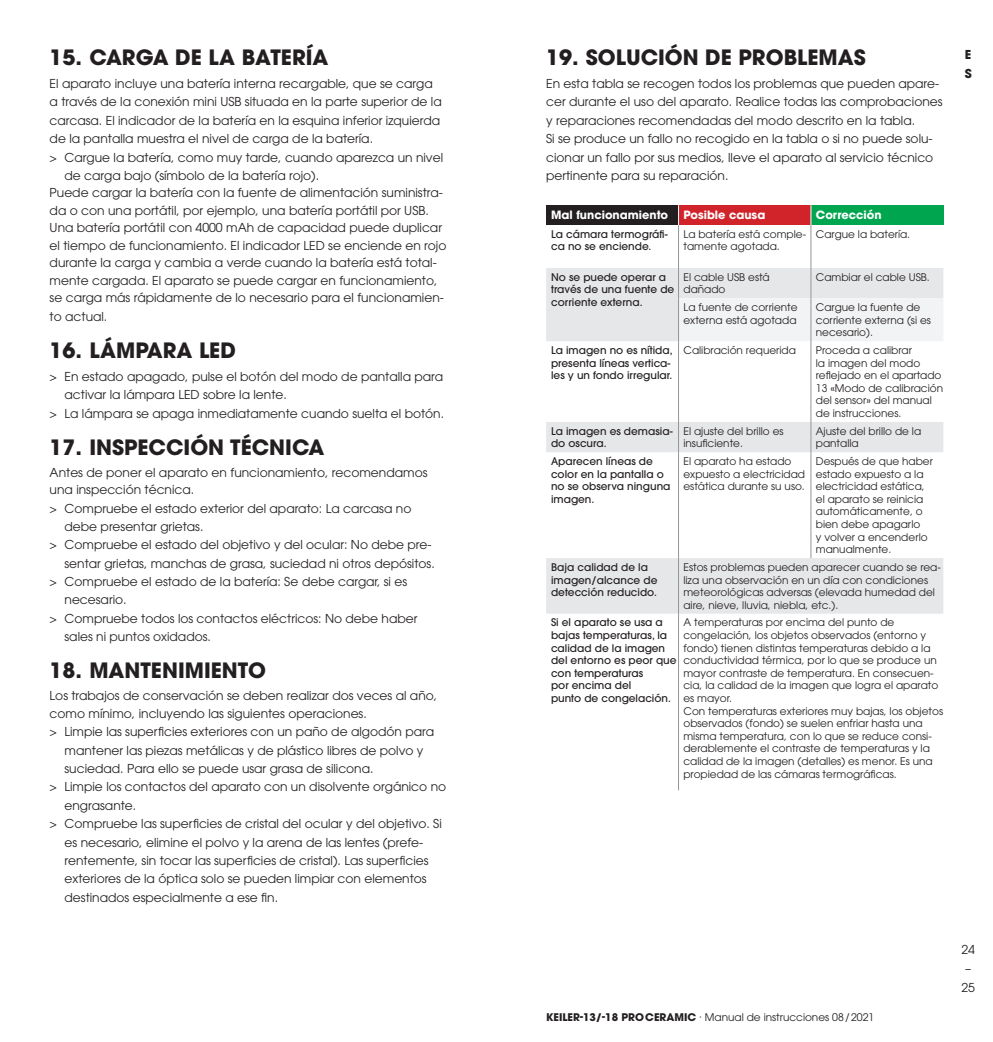
<style>
.page{position:relative;width:993px;height:1042px;background:#fff}
.page>*{position:absolute;margin:0;border:0;box-sizing:border-box;transform-origin:0 0}
.t1{font:700 21px "ITC Avant Garde Pro";color:#231f20}
.t2{font:12.25px/18.4px "ITC Avant Garde Pro";color:#231f20;text-align:center}
.t3{font:700 12.25px/19.2px "ITC Avant Garde Pro";color:#231f20}
.t4{font:700 11.38px "ITC Avant Garde Pro";color:#fff}
.t5{font:10.5px/12.6px "ITC Avant Garde Pro";color:#231f20}
.t6{font:500 10.5px/12.6px "ITC Avant Garde Pro";color:#231f20}
.s1{font-weight:700}
</style>
<div class="page">
<div style="left:546px;top:205px;width:132px;height:20px;background:#231f20"></div>
<div style="left:678px;top:205px;width:132px;height:20px;background:#d1232a"></div>
<div style="left:810px;top:205px;width:133px;height:20px;background:#00a54f"></div>
<svg style="left:546px;top:268px;width:397px;height:184px"></svg>
<div style="left:679px;top:298px;width:264px;height:43px;background:#f2f3f4"></div>
<div style="left:546px;top:558px;width:397px;height:56px;background:#e6e7e9"></div>
<svg style="left:678px;top:205px;width:1px;height:20px"></svg>
<svg style="left:810px;top:205px;width:1px;height:20px"></svg>
<hr style="left:678px;top:225px;width:1px;height:43px;background:#939598">
<hr style="left:810px;top:225px;width:1px;height:43px;background:#939598">
<hr style="left:678px;top:268px;width:1px;height:30px;background:#939598">
<hr style="left:810px;top:268px;width:1px;height:30px;background:#939598">
<hr style="left:678px;top:298px;width:1px;height:43px;background:#939598">
<hr style="left:810px;top:298px;width:1px;height:43px;background:#939598">
<hr style="left:678px;top:341px;width:1px;height:81px;background:#939598">
<hr style="left:810px;top:341px;width:1px;height:81px;background:#939598">
<hr style="left:678px;top:422px;width:1px;height:30px;background:#939598">
<hr style="left:810px;top:422px;width:1px;height:30px;background:#939598">
<hr style="left:678px;top:452px;width:1px;height:106px;background:#939598">
<hr style="left:810px;top:452px;width:1px;height:106px;background:#939598">
<hr style="left:678px;top:558px;width:1px;height:56px;background:#939598">
<hr style="left:678px;top:614px;width:1px;height:176px;background:#939598">
<h1 class="t1" style="left:50px;top:43px;width:280px">15. CARGA DE LA BATERÍA</h1>
<p class="t2" style="left:50px;top:74px;width:384px">El aparato incluye una batería interna recargable, que se carga</p>
<p class="t2" style="left:50px;top:93px;width:393px">a través de la conexión mini USB situada en la parte superior de la</p>
<p class="t2" style="left:50px;top:111px;width:392px">carcasa. El indicador de la batería en la esquina inferior izquierda</p>
<p class="t2" style="left:50px;top:129px;width:325px">de la pantalla muestra el nivel de carga de la batería.</p>
<p class="t2" style="left:50px;top:148px;width:395px">&gt; Cargue la batería, como muy tarde, cuando aparezca un nivel</p>
<p class="t2" style="left:64px;top:166px;width:256px">de carga bajo (símbolo de la batería rojo).</p>
<p class="t2" style="left:50px;top:184px;width:394px">Puede cargar la batería con la fuente de alimentación suministra-</p>
<p class="t2" style="left:50px;top:201px;width:380px">da o con una portátil, por ejemplo, una batería portátil por USB.</p>
<p class="t2" style="left:50px;top:219px;width:394px">Una batería portátil con 4000 mAh de capacidad puede duplicar</p>
<p class="t2" style="left:50px;top:236px;width:398px">el tiempo de funcionamiento. El indicador LED se enciende en rojo</p>
<p class="t2" style="left:50px;top:254px;width:388px">durante la carga y cambia a verde cuando la batería está total-</p>
<p class="t2" style="left:50px;top:271px;width:389px">mente cargada. El aparato se puede cargar en funcionamiento,</p>
<p class="t2" style="left:50px;top:289px;width:395px">se carga más rápidamente de lo necesario para el funcionamien-</p>
<p class="t2" style="left:50px;top:307px;width:59px">to actual.</p>
<h1 class="t1" style="left:50px;top:336px;width:188px">16. LÁMPARA LED</h1>
<p class="t2" style="left:50px;top:367px;width:395px">&gt; En estado apagado, pulse el botón del modo de pantalla para</p>
<p class="t2" style="left:64px;top:385px;width:224px">activar la lámpara LED sobre la lente.</p>
<p class="t2" style="left:50px;top:404px;width:396px">&gt; La lámpara se apaga inmediatamente cuando suelta el botón.</p>
<h1 class="t1" style="left:50px;top:433px;width:276px">17. INSPECCIÓN TÉCNICA</h1>
<p class="t2" style="left:50px;top:463px;width:379px">Antes de poner el aparato en funcionamiento, recomendamos</p>
<p class="t2" style="left:50px;top:480px;width:146px">una inspección técnica.</p>
<p class="t2" style="left:50px;top:499px;width:363px">&gt; Compruebe el estado exterior del aparato: La carcasa no</p>
<p class="t2" style="left:64px;top:517px;width:140px">debe presentar grietas.</p>
<p class="t2" style="left:50px;top:535px;width:383px">&gt; Compruebe el estado del objetivo y del ocular: No debe pre-</p>
<p class="t2" style="left:64px;top:554px;width:371px">sentar grietas, manchas de grasa, suciedad ni otros depósitos.</p>
<p class="t2" style="left:50px;top:572px;width:359px">&gt; Compruebe el estado de la batería: Se debe cargar, si es</p>
<p class="t2" style="left:64px;top:590px;width:63px">necesario.</p>
<p class="t2" style="left:50px;top:609px;width:369px">&gt; Compruebe todos los contactos eléctricos: No debe haber</p>
<p class="t2" style="left:64px;top:627px;width:148px">sales ni puntos oxidados.</p>
<h1 class="t1" style="left:50px;top:656px;width:218px">18. MANTENIMIENTO</h1>
<p class="t2" style="left:50px;top:686px;width:389px">Los trabajos de conservación se deben realizar dos veces al año,</p>
<p class="t2" style="left:50px;top:704px;width:318px">como mínimo, incluyendo las siguientes operaciones.</p>
<p class="t2" style="left:50px;top:722px;width:386px">&gt; Limpie las superficies exteriores con un paño de algodón para</p>
<p class="t2" style="left:64px;top:741px;width:360px">mantener las piezas metálicas y de plástico libres de polvo y</p>
<p class="t2" style="left:64px;top:759px;width:310px">suciedad. Para ello se puede usar grasa de silicona.</p>
<p class="t2" style="left:50px;top:777px;width:398px">&gt; Limpie los contactos del aparato con un disolvente orgánico no</p>
<p class="t2" style="left:64px;top:796px;width:73px">engrasante.</p>
<p class="t2" style="left:50px;top:814px;width:393px">&gt; Compruebe las superficies de cristal del ocular y del objetivo. Si</p>
<p class="t2" style="left:64px;top:832px;width:360px">es necesario, elimine el polvo y la arena de las lentes (prefe-</p>
<p class="t2" style="left:64px;top:851px;width:365px">rentemente, sin tocar las superficies de cristal). Las superficies</p>
<p class="t2" style="left:64px;top:869px;width:363px">exteriores de la óptica solo se pueden limpiar con elementos</p>
<p class="t2" style="left:64px;top:888px;width:215px">destinados especialmente a ese fin.</p>
<h1 class="t1" style="left:546px;top:43px;width:321px">19. SOLUCIÓN DE PROBLEMAS</h1>
<p class="t2" style="left:546px;top:74px;width:398px;text-align:left">En esta tabla se recogen todos los problemas que pueden apare&shy;cer durante el uso del aparato. Realice todas las comprobaciones y reparaciones recomendadas del modo descrito en la tabla.<br>Si se produce un fallo no recogido en la tabla o si no puede solu&shy;cionar un fallo por sus medios, lleve el aparato al servicio técnico pertinente para su reparación.</p>
<p class="t4" style="left:551px;top:208px;width:118px">Mal funcionamiento</p>
<p class="t4" style="left:683px;top:208px;width:83px">Posible causa</p>
<p class="t4" style="left:815px;top:208px;width:67px">Corrección</p>
<p class="t6" style="left:551px;top:228px;width:118px">La cámara termográfi&shy;ca no se enciende.</p>
<p class="t5" style="left:683px;top:228px;width:124px">La batería está comple&shy;tamente agotada.</p>
<p class="t5" style="left:815px;top:228px;width:96px">Cargue la batería.</p>
<p class="t6" style="left:551px;top:270px;width:125px">No se puede operar a través de una fuente de corriente externa.</p>
<p class="t5" style="left:683px;top:270px;width:88px">El cable USB está dañado</p>
<p class="t5" style="left:815px;top:270px;width:115px">Cambiar el cable USB.</p>
<p class="t5" style="left:683px;top:301px;width:116px">La fuente de corriente externa está agotada</p>
<p class="t5" style="left:815px;top:301px;width:116px">Cargue la fuente de corriente externa (si es necesario).</p>
<p class="t6" style="left:551px;top:344px;width:123px">La imagen no es nítida, presenta líneas vertica&shy;les y un fondo irregular.</p>
<p class="t5" style="left:683px;top:344px;width:114px">Calibración requerida</p>
<p class="t5" style="left:815px;top:344px;width:129px">Proceda a calibrar<br>la imagen del modo reflejado en el apartado<br>13 «Modo de calibración del sensor» del manual de instrucciones.</p>
<p class="t6" style="left:551px;top:424px;width:123px">La imagen es demasia&shy;do oscura.</p>
<p class="t5" style="left:683px;top:424px;width:102px">El ajuste del brillo es insuficiente.</p>
<p class="t5" style="left:815px;top:424px;width:107px">Ajuste del brillo de la pantalla</p>
<p class="t6" style="left:551px;top:455px;width:121px">Aparecen líneas de color en la pantalla o no se observa ninguna imagen.</p>
<p class="t5" style="left:683px;top:455px;width:123px">El aparato ha estado expuesto a electricidad estática durante su uso.</p>
<p class="t5" style="left:815px;top:455px;width:118px">Después de que haber estado expuesto a la electricidad estática, el aparato se reinicia automáticamente, o bien debe apagarlo<br>y volver a encenderlo manualmente.</p>
<p class="t6" style="left:551px;top:561px;width:108px">Baja calidad de la imagen/alcance de detección reducido.</p>
<p class="t5" style="left:683px;top:560px;width:259px">Estos problemas pueden aparecer cuando se rea&shy;liza una observación en un día con condiciones meteorológicas adversas (elevada humedad del aire, nieve, lluvia, niebla, etc.).</p>
<p class="t6" style="left:551px;top:616px;width:127px">Si el aparato se usa a bajas temperaturas, la calidad de la imagen del entorno es peor que con temperaturas<br>por encima del<br>punto de congelación.</p>
<p class="t5" style="left:683px;top:616px;width:261px">A temperaturas por encima del punto de congelación, los objetos observados (entorno y fondo) tienen distintas temperaturas debido a la conductividad térmica, por lo que se produce un mayor contraste de temperatura. En consecuen&shy;cia, la calidad de la imagen que logra el aparato es mayor.<br>Con temperaturas exteriores muy bajas, los objetos observados (fondo) se suelen enfriar hasta una misma temperatura, con lo que se reduce consi&shy;derablemente el contraste de temperaturas y la calidad de la imagen (detalles) es menor. Es una propiedad de las cámaras termográficas.</p>
<p class="t3" style="left:964px;top:44px;width:9px">E<br>S</p>
<p class="t5" style="left:546px;top:1011px;width:329px"><span class="s1">KEILER-13/-18 PROCERAMIC</span> · Manual de instrucciones 08/2021</p>
<p class="t2" style="left:961px;top:940px;width:15px">24</p>
<p class="t2" style="left:961px;top:959px;width:15px;line-height:19.2px">–<br>25</p>
</div>
